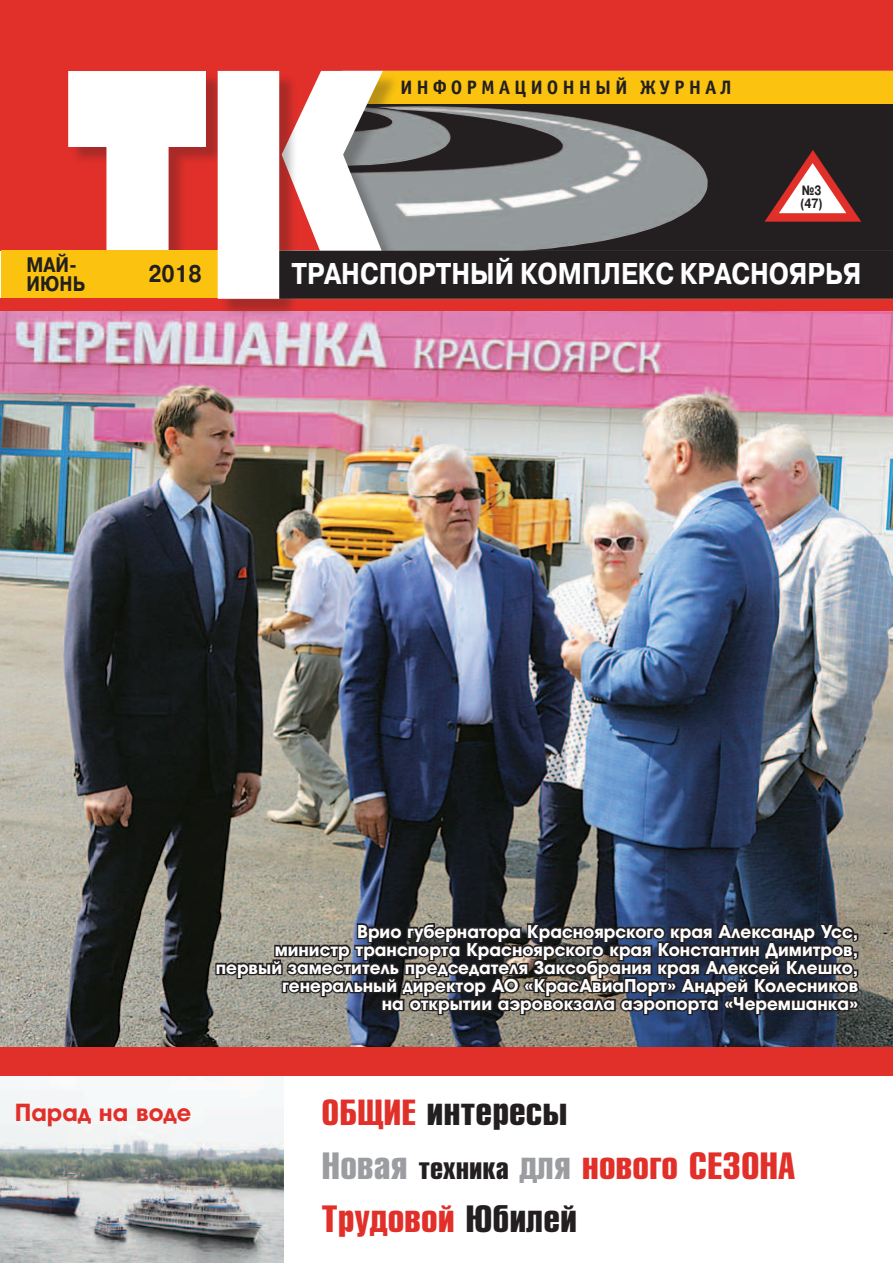
<style>
.page{position:relative;width:893px;height:1263px;background:#fff}
.page>*{position:absolute;margin:0;border:0;box-sizing:border-box;transform-origin:0 0}
.t1{font:700 34.5px "zn Rubrica Cn";color:#e12f2a}
.t2{font:700 34.5px "zn Rubrica Cn";color:#231f20}
.t3{font:700 30px "zn Pragmatica";color:#fff;scale:.85 1}
.t4{font:800 24px "zn Avante Bs";color:#e12f2a}
.t5{font:700 24px "zn Pragmatica";color:#231f20;scale:.85 1}
.t6{font:700 21px/19.5px "zn Pragmatica";color:#231f20;text-align:right;scale:.85 1}
.t7{font:700 19.5px "zn Officina Sans";letter-spacing:.2em;color:#231f20}
.t8{font:800 18px/18px "zn Avante Bs";color:#fff;text-align:right}
.t9{font:700 13.5px/13.5px "zn Pragmatica";color:#231f20;scale:.8 1}
.s1{font-size:33px;color:#e12f2a}
.s2{color:#9b9da0}
.s3{font-size:27px;color:#231f20}
.s4{color:#231f20}
</style>
<div class="page">
<img style="left:1px;top:1075px;width:283px;height:188px">
<img style="left:1px;top:310px;width:892px;height:737px">
<div style="left:0;top:68px;width:332px;height:182px;background:#e12f2a"></div>
<div style="left:70px;top:73px;width:154px;height:244px;background:#231f20;opacity:.3"></div>
<svg style="left:68px;top:71px;width:139px;height:179px"></svg>
<div style="left:1px;top:250px;width:262px;height:48px;background:#fbc310"></div>
<div style="left:0;top:298px;width:893px;height:12px;background:#e12f2a"></div>
<div style="left:0;top:0;width:893px;height:71px;background:#e12f2a"></div>
<svg style="left:225px;top:70px;width:668px;height:229px;background:#766a54"></svg>
<div style="left:220px;top:73px;width:78px;height:244px;background:#231f20;opacity:.3"></div>
<div style="left:218px;top:71px;width:61px;height:228px;background:#fff"></div>
<div style="left:0;top:1047px;width:893px;height:28px;background:#e12f2a"></div>
<svg style="left:214px;top:918px;width:648px;height:99px;background:#414144"></svg>
<p class="t6" style="left:27px;top:255px;width:17px">май</p>
<p class="t6" style="left:27px;top:255px;width:61px">- июнь</p>
<p class="t7" style="left:400px;top:76px;width:333px">информационнЫй журнал</p>
<p class="t9" style="left:800px;top:183px;width:30px">№3 (47)</p>
<h3 class="t5" style="left:148px;top:261px;width:64px">2018</h3>
<h2 class="t3" style="left:291px;top:258px;width:672px">ТРАНСПОРТНЫЙ КОМПЛЕКС КРАСНОЯРЬЯ</h2>
<p class="t8" style="left:216px;top:922px;width:644px">Врио губернатора Красноярского края Александр Усс,<br>министр транспорта Красноярского края Константин Димитров, первый заместитель председателя Заксобрания края Алексей Клешко, генеральный директор АО «КрасАвиаПорт» Андрей Колесников<br>на открытии аэровокзала аэропорта «Черемшанка»</p>
<h3 class="t4" style="left:15px;top:1099px;width:178px">Парад на воде</h3>
<h1 class="t2" style="left:322px;top:1092px;width:247px"><span class="s1">ОБЩИЕ</span> интересы</h1>
<h1 class="t1" style="left:322px;top:1146px;width:475px"><span class="s2">Новая</span> <span class="s3">техника</span> <span class="s2">для</span> нового сезона</h1>
<h1 class="t1" style="left:322px;top:1198px;width:257px">Трудовой <span class="s4">юбилей</span></h1>
</div>
